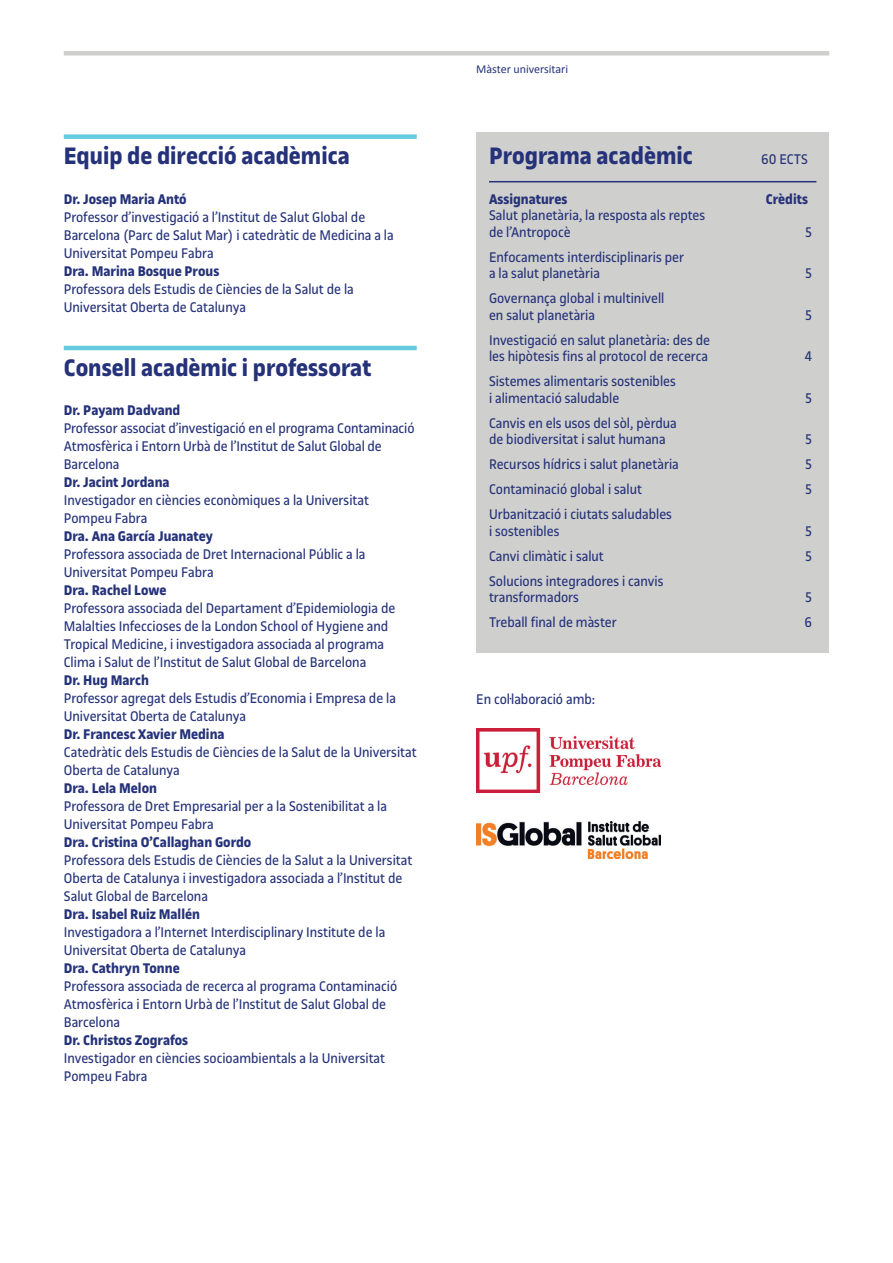
<style>
.page{position:relative;width:893px;height:1263px;background:#fff}
.page>*{position:absolute;margin:0;border:0;box-sizing:border-box;transform-origin:0 0}
.t1{font:700 25.5px "UOC Sans";color:#253279}
.t2{font:15px/18px "UOC Sans";color:#253279}
.t3{font:700 15px "UOC Sans";color:#253279}
.t4{font:12px "Calibri";color:#253279}
</style>
<div class="page">
<div style="left:64px;top:51px;width:765px;height:5px;background:#cfd0ce"></div>
<div style="left:476px;top:132px;width:353px;height:521px;background:#cfd0ce"></div>
<div style="left:64px;top:134px;width:353px;height:5px;background:#67cbdf"></div>
<hr style="left:64px;top:346px;width:353px;height:4px;background:#67cbdf">
<hr style="left:489px;top:181px;width:327px;height:1px;background:#253279">
<img style="left:476px;top:729px;width:184px;height:63px">
<img style="left:476px;top:821px;width:184px;height:37px">
<h1 class="t1" style="left:64px;top:142px;width:288px">Equip de direcció acadèmica</h1>
<p class="t3" style="left:64px;top:190px;width:124px">Dr. Josep Maria Antó</p>
<p class="t2" style="left:64px;top:208px;width:331px">Professor d’investigació a l’Institut de Salut Global de<br>Barcelona (Parc de Salut Mar) i catedràtic de Medicina a la<br>Universitat Pompeu Fabra</p>
<p class="t3" style="left:64px;top:262px;width:157px">Dra. Marina Bosque Prous</p>
<p class="t2" style="left:64px;top:280px;width:292px">Professora dels Estudis de Ciències de la Salut de la<br>Universitat Oberta de Catalunya</p>
<h1 class="t1" style="left:64px;top:353px;width:309px">Consell acadèmic i professorat</h1>
<p class="t3" style="left:64px;top:402px;width:118px">Dr. Payam Dadvand</p>
<p class="t2" style="left:64px;top:419px;width:352px">Professor associat d’investigació en el programa Contaminació<br>Atmosfèrica i Entorn Urbà de l’Institut de Salut Global de<br>Barcelona</p>
<p class="t3" style="left:64px;top:474px;width:107px">Dr. Jacint Jordana</p>
<p class="t2" style="left:64px;top:491px;width:307px">Investigador en ciències econòmiques a la Universitat<br>Pompeu Fabra</p>
<p class="t3" style="left:64px;top:528px;width:151px">Dra. Ana García Juanatey</p>
<p class="t2" style="left:64px;top:545px;width:303px">Professora associada de Dret Internacional Públic a la<br>Universitat Pompeu Fabra</p>
<p class="t3" style="left:64px;top:582px;width:104px">Dra. Rachel Lowe</p>
<p class="t2" style="left:64px;top:599px;width:333px">Professora associada del Departament d’Epidemiologia de Malalties Infeccioses de la London School of Hygiene and Tropical Medicine, i investigadora associada al programa Clima i Salut de l’Institut de Salut Global de Barcelona</p>
<p class="t3" style="left:64px;top:672px;width:87px">Dr. Hug March</p>
<p class="t2" style="left:64px;top:689px;width:334px">Professor agregat dels Estudis d’Economia i Empresa de la<br>Universitat Oberta de Catalunya</p>
<p class="t3" style="left:64px;top:726px;width:162px">Dr. Francesc Xavier Medina</p>
<p class="t2" style="left:64px;top:743px;width:354px">Catedràtic dels Estudis de Ciències de la Salut de la Universitat<br>Oberta de Catalunya</p>
<p class="t3" style="left:64px;top:780px;width:95px">Dra. Lela Melon</p>
<p class="t2" style="left:64px;top:797px;width:325px">Professora de Dret Empresarial per a la Sostenibilitat a la<br>Universitat Pompeu Fabra</p>
<p class="t3" style="left:64px;top:834px;width:189px">Dra. Cristina O’Callaghan Gordo</p>
<p class="t2" style="left:64px;top:851px;width:350px">Professora dels Estudis de Ciències de la Salut a la Universitat<br>Oberta de Catalunya i investigadora associada a l’Institut de<br>Salut Global de Barcelona</p>
<p class="t3" style="left:64px;top:906px;width:138px">Dra. Isabel Ruiz Mallén</p>
<p class="t2" style="left:64px;top:923px;width:323px">Investigadora a l’Internet Interdisciplinary Institute de la<br>Universitat Oberta de Catalunya</p>
<p class="t3" style="left:64px;top:960px;width:117px">Dra. Cathryn Tonne</p>
<p class="t2" style="left:64px;top:977px;width:335px">Professora associada de recerca al programa Contaminació<br>Atmosfèrica i Entorn Urbà de l’Institut de Salut Global de<br>Barcelona</p>
<p class="t3" style="left:64px;top:1032px;width:126px">Dr. Christos Zografos</p>
<p class="t2" style="left:64px;top:1049px;width:323px">Investigador en ciències socioambientals a la Universitat<br>Pompeu Fabra</p>
<p class="t4" style="left:476px;top:61px;width:93px">Màster universitari</p>
<h1 class="t1" style="left:489px;top:142px;width:205px">Programa acadèmic</h1>
<p class="t2" style="left:761px;top:151px;width:48px">60 ECTS</p>
<p class="t3" style="left:489px;top:190px;width:80px">Assignatures</p>
<p class="t3" style="left:766px;top:190px;width:44px">Crèdits</p>
<p class="t2" style="left:489px;top:207px;width:218px;line-height:16.5px">Salut planetària, la resposta als reptes de l’Antropocè</p>
<p class="t2" style="left:806px;top:223px;width:8px">5</p>
<p class="t2" style="left:489px;top:249px;width:197px;line-height:16.5px">Enfocaments interdisciplinaris per a la salut planetària</p>
<p class="t2" style="left:489px;top:290px;width:177px;line-height:16.5px">Governança global i multinivell en salut planetària</p>
<p class="t2" style="left:489px;top:332px;width:223px;line-height:16.5px">Investigació en salut planetària: des de les hipòtesis fins al protocol de recerca</p>
<p class="t2" style="left:489px;top:373px;width:188px;line-height:16.5px">Sistemes alimentaris sostenibles i alimentació saludable</p>
<p class="t2" style="left:489px;top:415px;width:189px;line-height:16.5px">Canvis en els usos del sòl, pèrdua de biodiversitat i salut humana</p>
<p class="t2" style="left:806px;top:264px;width:8px">5</p>
<p class="t2" style="left:806px;top:306px;width:8px">5</p>
<p class="t2" style="left:805px;top:347px;width:9px">4</p>
<p class="t2" style="left:806px;top:389px;width:8px">5</p>
<p class="t2" style="left:806px;top:430px;width:8px">5</p>
<p class="t2" style="left:489px;top:455px;width:191px">Recursos hídrics i salut planetària</p>
<p class="t2" style="left:806px;top:455px;width:8px">5</p>
<p class="t2" style="left:489px;top:481px;width:155px">Contaminació global i salut</p>
<p class="t2" style="left:806px;top:481px;width:8px">5</p>
<p class="t2" style="left:489px;top:506px;width:185px;line-height:16.5px">Urbanització i ciutats saludables i sostenibles</p>
<p class="t2" style="left:806px;top:522px;width:8px">5</p>
<p class="t2" style="left:489px;top:547px;width:116px">Canvi climàtic i salut</p>
<p class="t2" style="left:806px;top:547px;width:8px">5</p>
<p class="t2" style="left:489px;top:573px;width:176px;line-height:16.5px">Solucions integradores i canvis transformadors</p>
<p class="t2" style="left:806px;top:589px;width:8px">5</p>
<p class="t2" style="left:489px;top:614px;width:129px">Treball final de màster</p>
<p class="t2" style="left:805px;top:614px;width:9px">6</p>
<p class="t2" style="left:476px;top:690px;width:120px">En col·laboració amb:</p>
</div>
